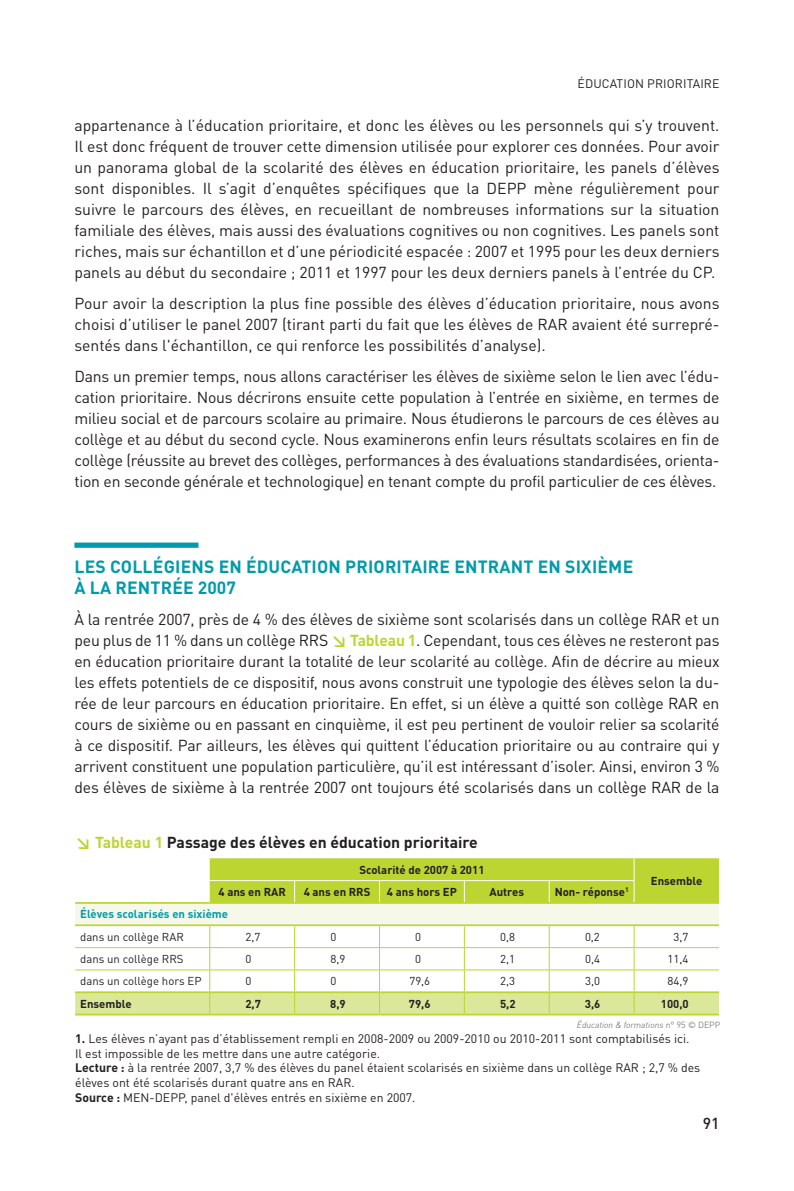
<style>
.page{position:relative;width:794px;height:1191px;background:#fff}
.page>*{position:absolute;margin:0;border:0;box-sizing:border-box;transform-origin:0 0}
.Niveau_1{font:700 17.5px/21px "DINOT";letter-spacing:.01em;color:#009baa}
.Courant{font:15.75px/21px "DINOT";letter-spacing:-.01em;color:#231f20;text-align:justify}
.Titre{font:700 15.75px "DINOT";color:#231f20}
.t1{font:500 15.75px "DINOT";color:#231f20}
.Titre-2{font:12.25px/14.7px "DINOT";color:#231f20}
.Titre_courant__droit{font:12.25px "DINOT";letter-spacing:.01em;color:#231f20}
.t2{font:700 11.38px "DINOT";color:#231f20}
.t3{font:11.38px "DINOT";color:#231f20}
.t4{font:700 11.38px "DINOT";color:#009baa}
.Titre-3{font:italic 300 8.75px "DINOT";color:#57585a}
.s1{font-weight:700;color:#bcd531}
.s2{color:#bcd531}
.s3{font-style:normal}
.s4{font-weight:700}
</style>
<div class="page">
<div style="left:74px;top:542px;width:124px;height:6px;background:#009baa"></div>
<div style="left:75px;top:903px;width:644px;height:22px;background:#f6f9e9"></div>
<svg style="left:210px;top:858px;width:509px;height:44px;background:#bed637"></svg>
<svg style="left:75px;top:926px;width:644px;height:87px"></svg>
<hr style="left:75px;top:902px;width:135px;height:1px;background:#bcd531">
<hr style="left:210px;top:902px;width:85px;height:1px;background:#bcd531">
<hr style="left:295px;top:902px;width:84px;height:1px;background:#bcd531">
<hr style="left:379px;top:902px;width:85px;height:1px;background:#bcd531">
<hr style="left:464px;top:902px;width:85px;height:1px;background:#bcd531">
<hr style="left:549px;top:902px;width:85px;height:1px;background:#bcd531">
<hr style="left:634px;top:902px;width:85px;height:1px;background:#bcd531">
<hr style="left:75px;top:924px;width:135px;height:2px;background:#bcd531">
<hr style="left:210px;top:924px;width:85px;height:2px;background:#bcd531">
<hr style="left:295px;top:924px;width:84px;height:2px;background:#bcd531">
<hr style="left:379px;top:924px;width:85px;height:2px;background:#bcd531">
<hr style="left:464px;top:924px;width:85px;height:2px;background:#bcd531">
<hr style="left:549px;top:924px;width:85px;height:2px;background:#bcd531">
<hr style="left:634px;top:924px;width:85px;height:2px;background:#bcd531">
<hr style="left:75px;top:991px;width:135px;height:2px;background:#bcd531">
<hr style="left:210px;top:991px;width:85px;height:2px;background:#bcd531">
<hr style="left:295px;top:991px;width:84px;height:2px;background:#bcd531">
<hr style="left:379px;top:991px;width:85px;height:2px;background:#bcd531">
<hr style="left:464px;top:991px;width:85px;height:2px;background:#bcd531">
<hr style="left:549px;top:991px;width:85px;height:2px;background:#bcd531">
<hr style="left:634px;top:991px;width:85px;height:2px;background:#bcd531">
<hr style="left:75px;top:1013px;width:135px;height:2px;background:#bcd531">
<hr style="left:210px;top:1013px;width:85px;height:2px;background:#bcd531">
<hr style="left:295px;top:1013px;width:84px;height:2px;background:#bcd531">
<hr style="left:379px;top:1013px;width:85px;height:2px;background:#bcd531">
<hr style="left:464px;top:1013px;width:85px;height:2px;background:#bcd531">
<hr style="left:549px;top:1013px;width:85px;height:2px;background:#bcd531">
<hr style="left:634px;top:1013px;width:85px;height:2px;background:#bcd531">
<p class="Titre_courant__droit" style="left:577px;top:75px;width:143px">ÉDUCATION PRIORITAIRE</p>
<p class="Courant" style="left:74px;top:115px;width:646px">appartenance à l’éducation prioritaire, et donc les élèves ou les personnels qui s’y trouvent.<br>Il est donc fréquent de trouver cette dimension utilisée pour explorer ces données. Pour avoir un panorama global de la scolarité des élèves en éducation prioritaire, les panels d’élèves sont disponibles. Il s’agit d’enquêtes spécifiques que la DEPP mène régulièrement pour suivre le parcours des élèves, en recueillant de nombreuses informations sur la situation familiale des élèves, mais aussi des évaluations cognitives ou non cognitives. Les panels sont riches, mais sur échantillon et d’une périodicité espacée : 2007 et 1995 pour les deux derniers panels au début du secondaire ; 2011 et 1997 pour les deux derniers panels à l’entrée du CP.</p>
<p class="Courant" style="left:74px;top:293px;width:646px">Pour avoir la description la plus fine possible des élèves d’éducation prioritaire, nous avons choisi d’utiliser le panel 2007 (tirant parti du fait que les élèves de RAR avaient été surrepré&shy;sentés dans l'échantillon, ce qui renforce les possibilités d’analyse).</p>
<p class="Courant" style="left:74px;top:365px;width:646px">Dans un premier temps, nous allons caractériser les élèves de sixième selon le lien avec l’édu&shy;cation prioritaire. Nous décrirons ensuite cette population à l’entrée en sixième, en termes de milieu social et de parcours scolaire au primaire. Nous étudierons le parcours de ces élèves au collège et au début du second cycle. Nous examinerons enfin leurs résultats scolaires en fin de collège (réussite au brevet des collèges, performances à des évaluations standardisées, orienta&shy;tion en seconde générale et technologique) en tenant compte du profil particulier de ces élèves.</p>
<p class="Niveau_1" style="left:74px;top:555px;width:560px">LES COLLÉGIENS EN ÉDUCATION PRIORITAIRE ENTRANT EN SIXIÈME<br>À LA RENTRÉE 2007</p>
<p class="Courant" style="left:74px;top:608px;width:646px">À la rentrée 2007, près de 4 % des élèves de sixième sont scolarisés dans un collège RAR et un peu plus de 11 % dans un collège RRS <span class="s1">↘ Tableau 1</span>. Cependant, tous ces élèves ne resteront pas en éducation prioritaire durant la totalité de leur scolarité au collège. Afin de décrire au mieux les effets potentiels de ce dispositif, nous avons construit une typologie des élèves selon la du&shy;rée de leur parcours en éducation prioritaire. En effet, si un élève a quitté son collège RAR en cours de sixième ou en passant en cinquième, il est peu pertinent de vouloir relier sa scolarité à ce dispositif. Par ailleurs, les élèves qui quittent l’éducation prioritaire ou au contraire qui y arrivent constituent une population particulière, qu’il est intéressant d’isoler. Ainsi, environ 3 % des élèves de sixième à la rentrée 2007 ont toujours été scolarisés dans un collège RAR de la</p>
<p class="Titre" style="left:75px;top:832px;width:404px"><span class="s2">↘ Tableau 1</span> Passage des élèves en éducation prioritaire</p>
<p class="t2" style="left:359px;top:862px;width:127px">Scolarité de 2007 à 2011</p>
<p class="t2" style="left:651px;top:873px;width:53px">Ensemble</p>
<p class="t2" style="left:218px;top:884px;width:69px">4 ans en RAR</p>
<p class="t2" style="left:304px;top:884px;width:68px">4 ans en RRS</p>
<p class="t2" style="left:387px;top:884px;width:71px">4 ans hors EP</p>
<p class="t2" style="left:489px;top:884px;width:36px">Autres</p>
<p class="t2" style="left:554px;top:884px;width:75px">Non- réponse<sup>1</sup></p>
<p class="t4" style="left:80px;top:907px;width:149px">Élèves scolarisés en sixième</p>
<p class="t3" style="left:80px;top:929px;width:105px">dans un collège RAR</p>
<p class="t3" style="left:245px;top:929px;width:16px">2,7</p>
<p class="t3" style="left:330px;top:929px;width:7px">0</p>
<p class="t3" style="left:415px;top:929px;width:7px">0</p>
<p class="t3" style="left:500px;top:929px;width:16px">0,8</p>
<p class="t3" style="left:585px;top:929px;width:16px">0,2</p>
<p class="t3" style="left:673px;top:929px;width:16px">3,7</p>
<p class="t3" style="left:80px;top:952px;width:105px">dans un collège RRS</p>
<p class="t3" style="left:245px;top:952px;width:7px">0</p>
<p class="t3" style="left:330px;top:952px;width:16px">8,9</p>
<p class="t3" style="left:415px;top:952px;width:7px">0</p>
<p class="t3" style="left:500px;top:952px;width:16px">2,1</p>
<p class="t3" style="left:585px;top:952px;width:16px">0,4</p>
<p class="t3" style="left:667px;top:952px;width:22px">11,4</p>
<p class="t3" style="left:80px;top:974px;width:123px">dans un collège hors EP</p>
<p class="t3" style="left:245px;top:974px;width:7px">0</p>
<p class="t3" style="left:330px;top:974px;width:7px">0</p>
<p class="t3" style="left:409px;top:974px;width:22px">79,6</p>
<p class="t3" style="left:500px;top:974px;width:16px">2,3</p>
<p class="t3" style="left:585px;top:974px;width:16px">3,0</p>
<p class="t3" style="left:667px;top:974px;width:22px">84,9</p>
<p class="t2" style="left:80px;top:996px;width:53px">Ensemble</p>
<p class="t2" style="left:245px;top:996px;width:17px">2,7</p>
<p class="t2" style="left:330px;top:996px;width:17px">8,9</p>
<p class="t2" style="left:409px;top:996px;width:23px">79,6</p>
<p class="t2" style="left:500px;top:996px;width:17px">5,2</p>
<p class="t2" style="left:585px;top:996px;width:17px">3,6</p>
<p class="t2" style="left:661px;top:996px;width:29px">100,0</p>
<p class="Titre-3" style="left:577px;top:1019px;width:145px">Éducation &amp; formations <span class="s3">n° 95 © DEPP</span></p>
<p class="Titre-2" style="left:75px;top:1030px;width:616px"><span class="s4">1.</span> Les élèves n’ayant pas d’établissement rempli en 2008-2009 ou 2009-2010 ou 2010-2011 sont comptabilisés ici.<br>Il est impossible de les mettre dans une autre catégorie.</p>
<p class="Titre-2" style="left:75px;top:1060px;width:626px"><span class="s4">Lecture :</span> à la rentrée 2007, 3,7 % des élèves du panel étaient scolarisés en sixième dans un collège RAR ; 2,7 % des élèves ont été scolarisés durant quatre ans en RAR.</p>
<p class="Titre-2" style="left:75px;top:1089px;width:342px"><span class="s4">Source :</span> MEN-DEPP, panel d'élèves entrés en sixième en 2007.</p>
<p class="t1" style="left:703px;top:1112px;width:18px">91</p>
</div>
